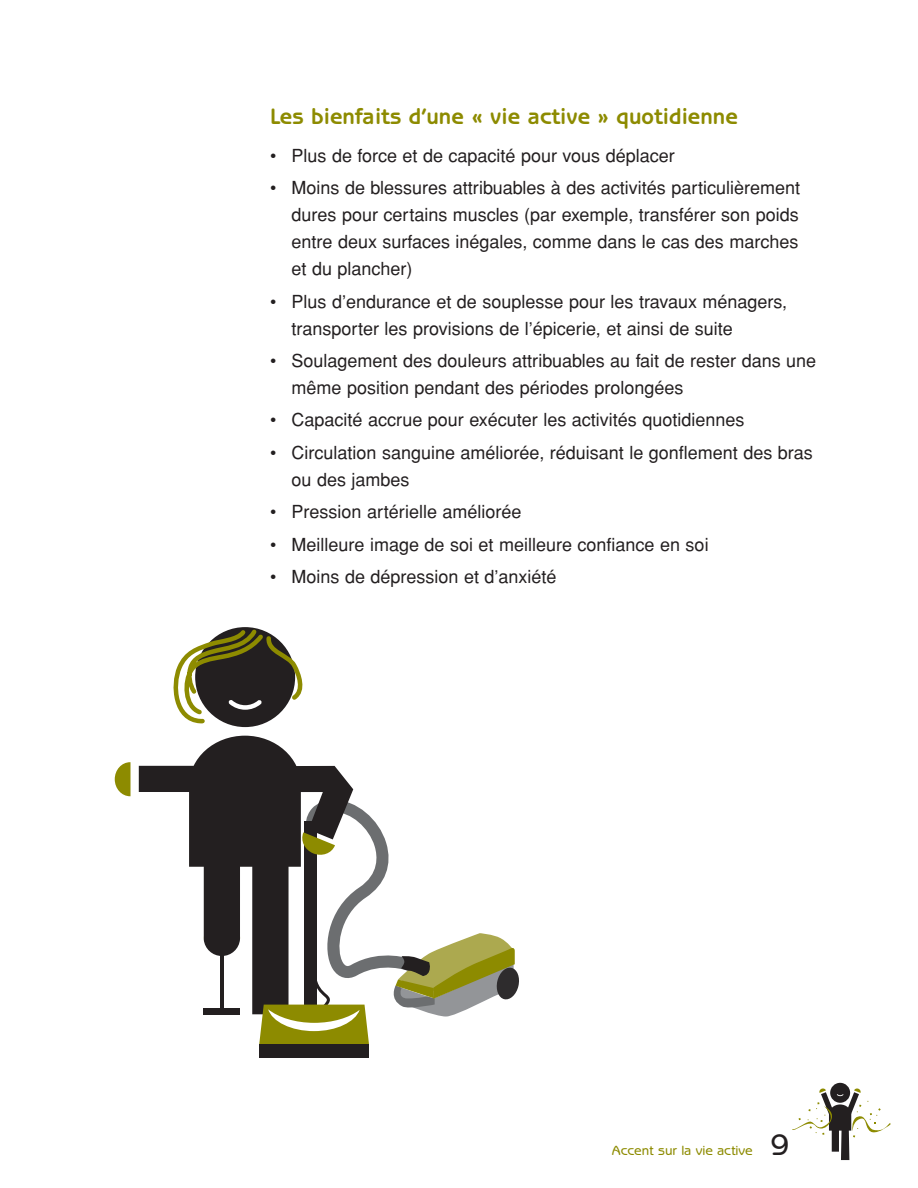
<style>
.page{position:relative;width:918px;height:1188px;background:#fff}
.page>*{position:absolute;margin:0;border:0;box-sizing:border-box;transform-origin:0 0}
.t1{font:500 30px "Benguiat Gothic";color:#231f20}
.t2{font:700 22.5px "Benguiat Gothic";color:#8d8b00}
.t3{font:18px/27px "Helvetica";color:#231f20}
.t4{font:500 13.5px "Benguiat Gothic";color:#8d8b00}
</style>
<div class="page">
<div style="left:830px;top:1083px;width:20px;height:20px;background:#231f20;border-radius:50%"></div>
<svg style="left:792px;top:1088px;width:99px;height:72px"></svg>
<div style="left:139px;top:766px;width:61px;height:26px;background:#231f20"></div>
<svg style="left:115px;top:762px;width:16px;height:34px"></svg>
<div style="left:259px;top:1044px;width:110px;height:14px;background:#231f20"></div>
<svg style="left:189px;top:736px;width:330px;height:308px"></svg>
<svg style="left:173px;top:627px;width:130px;height:99px"></svg>
<p class="t2" style="left:270px;top:108px;width:469px">Les bienfaits d’une « vie active » quotidienne</p>
<p class="t3" style="left:270px;top:144px;width:406px">• Plus de force et de capacité pour vous déplacer</p>
<p class="t3" style="left:292px;top:176px;width:510px;text-align:justify;text-indent:-22px">• Moins de blessures attribuables à des activités particulièrement dures pour certains muscles (par exemple, transférer son poids entre deux surfaces inégales, comme dans le cas des marches et du plancher)</p>
<p class="t3" style="left:292px;top:289px;width:497px;text-indent:-22px">• Plus d’endurance et de souplesse pour les travaux ménagers, transporter les provisions de l’épicerie, et ainsi de suite</p>
<p class="t3" style="left:292px;top:349px;width:526px;text-indent:-22px">• Soulagement des douleurs attribuables au fait de rester dans une même position pendant des périodes prolongées</p>
<p class="t3" style="left:270px;top:408px;width:476px">• Capacité accrue pour exécuter les activités quotidiennes</p>
<p class="t3" style="left:292px;top:441px;width:523px;text-indent:-22px">• Circulation sanguine améliorée, réduisant le gonflement des bras ou des jambes</p>
<p class="t3" style="left:270px;top:500px;width:253px">• Pression artérielle améliorée</p>
<p class="t3" style="left:270px;top:532px;width:440px">• Meilleure image de soi et meilleure confiance en soi</p>
<p class="t3" style="left:270px;top:565px;width:288px">• Moins de dépression et d’anxiété</p>
<p class="t4" style="left:612px;top:1145px;width:143px">Accent sur la vie active</p>
<h1 class="t1" style="left:771px;top:1133px;width:20px">9</h1>
</div>
